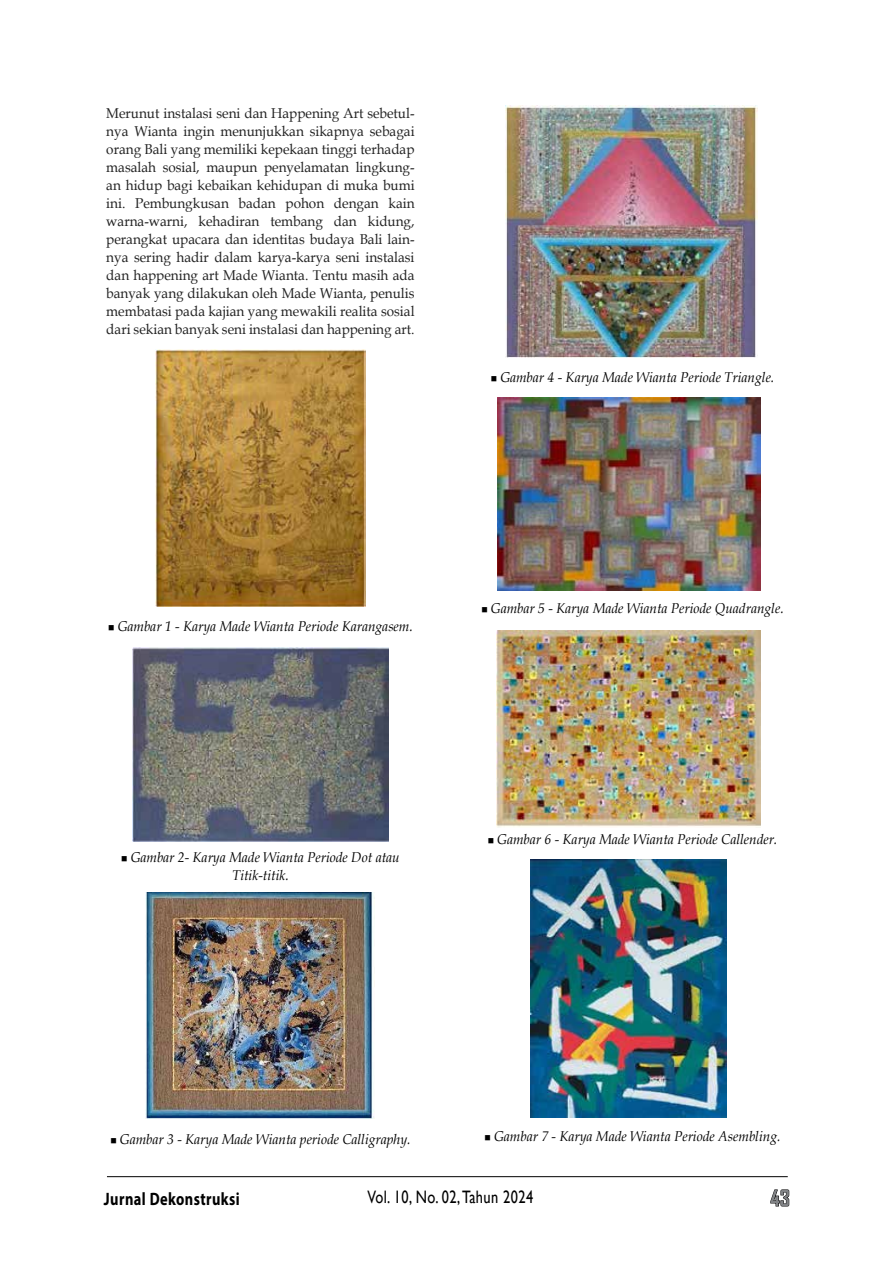
<style>
.page{position:relative;width:893px;height:1263px;background:#fff}
.page>*{position:absolute;margin:0;border:0;box-sizing:border-box;transform-origin:0 0}
.t1{font:700 21px "Agency FB";color:#808285}
.t2{font:18px "Gill Sans";letter-spacing:.03em;color:#000;scale:.8 1}
.t3{font:700 18px "Myriad Pro";letter-spacing:.03em;color:#000;scale:.8 1}
.t4{font:14.25px/18px "Book Antiqua";color:#222;text-align:justify;scale:.95 1}
.t5{font:italic 14.25px/18px "Book Antiqua";color:#000;text-align:center;scale:.95 1}
</style>
<div class="page">
<svg style="left:770px;top:1189px;width:19px;height:18px"></svg>
<hr style="left:107px;top:1176px;width:681px;height:1px;background:#000">
<img style="left:155px;top:350px;width:211px;height:257px">
<img style="left:133px;top:647px;width:255px;height:194px">
<img style="left:145px;top:892px;width:230px;height:226px">
<img style="left:505px;top:106px;width:252px;height:251px">
<img style="left:498px;top:397px;width:262px;height:193px">
<img style="left:496px;top:631px;width:264px;height:196px">
<img style="left:531px;top:859px;width:195px;height:258px">
<p class="t4" style="left:106px;top:104px;width:326px">Merunut instalasi seni dan Happening Art sebetul&shy;nya Wianta ingin menunjukkan sikapnya sebagai orang Bali yang memiliki kepekaan tinggi terhadap masalah sosial, maupun penyelamatan lingkung&shy;an hidup bagi kebaikan kehidupan di muka bumi ini. Pembungkusan badan pohon dengan kain warna-warni, kehadiran tembang dan kidung, perangkat upacara dan identitas budaya Bali lain&shy;nya sering hadir dalam karya-karya seni instalasi dan happening art Made Wianta. Tentu masih ada banyak yang dilakukan oleh Made Wianta, penulis membatasi pada kajian yang mewakili realita sosial dari sekian banyak seni instalasi dan happening art.</p>
<p class="t5" style="left:491px;top:368px;width:300px">■ Gambar 4 - Karya Made Wianta Periode Triangle.</p>
<p class="t5" style="left:108px;top:617px;width:322px">■ Gambar 1 - Karya Made Wianta Periode Karangasem.</p>
<p class="t5" style="left:481px;top:599px;width:320px">■ Gambar 5 - Karya Made Wianta Periode Quadrangle.</p>
<p class="t5" style="left:121px;top:848px;width:295px">■ Gambar 2- Karya Made Wianta Periode Dot atau<br>Titik-titik.</p>
<p class="t5" style="left:488px;top:830px;width:306px">■ Gambar 6 - Karya Made Wianta Periode Callender.</p>
<p class="t5" style="left:110px;top:1130px;width:317px">■ Gambar 3 - Karya Made Wianta periode Calligraphy.</p>
<p class="t5" style="left:485px;top:1127px;width:313px">■ Gambar 7 - Karya Made Wianta Periode Asembling.</p>
<p class="t3" style="left:104px;top:1187px;width:171px">Jurnal Dekonstruksi</p>
<p class="t2" style="left:368px;top:1186px;width:209px">Vol. 10, No. 02, Tahun 2024</p>
<h1 class="t1" style="left:770px;top:1185px;width:21px">43</h1>
</div>
